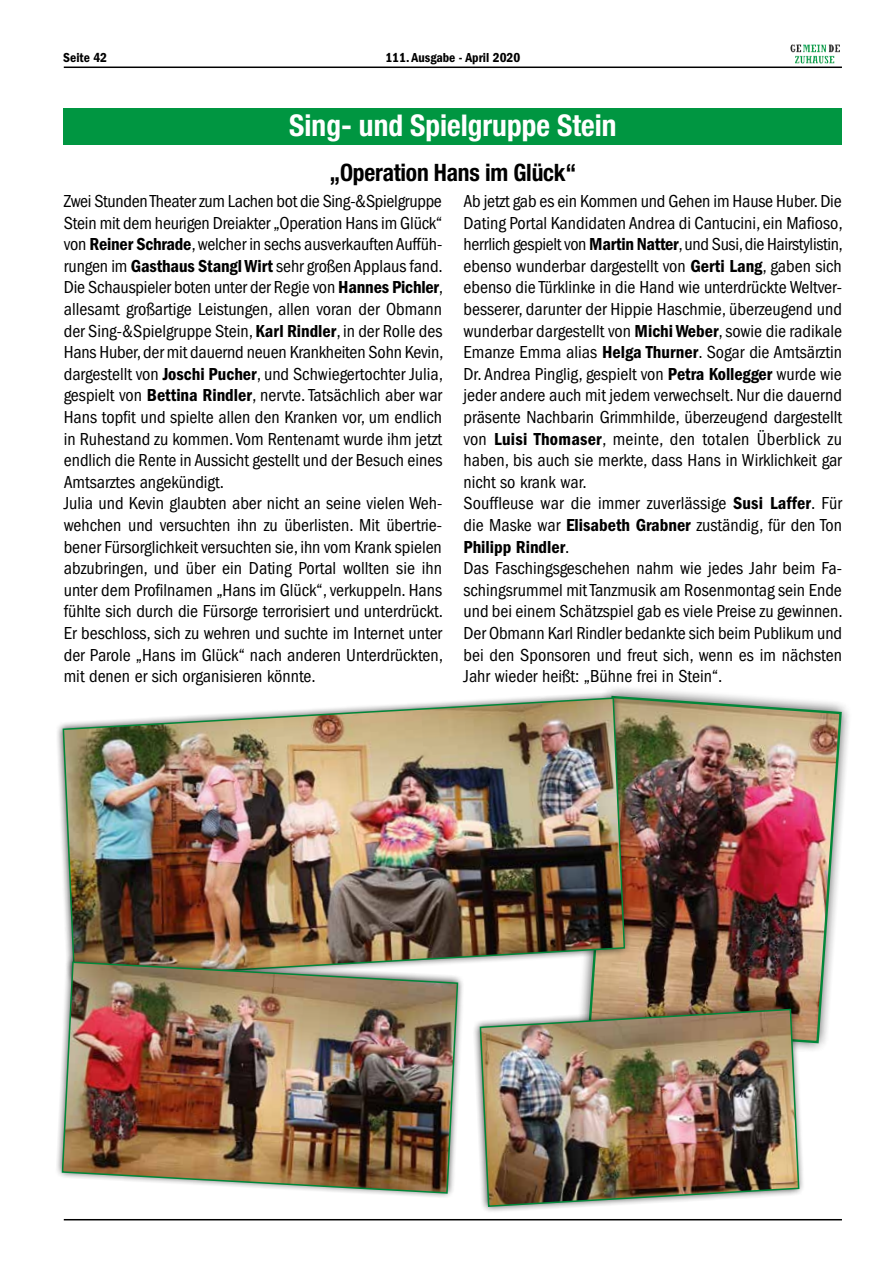
<style>
.page{position:relative;width:893px;height:1263px;background:#fff}
.page>*{position:absolute;margin:0;border:0;box-sizing:border-box;transform-origin:0 0}
.t1{font:700 condensed 30px "Helvetica Neue LT Std";color:#fff}
.t2{font:700 condensed 24px "Helvetica Neue LT Std";letter-spacing:-.01em;color:#000}
.t3{font:condensed 18px/21.6px "ITC Franklin Gothic Std";color:#000}
.t4{font:18px "ITC Franklin Gothic Std Dm Cd";color:#000}
.t5{font:13.5px "ITC Franklin Gothic Std Dm Cd";color:#000}
.s1{font-family:"ITC Franklin Gothic Std Dm Cd";font-stretch:normal}
.s2{font-family:"ITC Franklin Gothic Std";font-stretch:condensed}
</style>
<div class="page">
<hr style="left:64px;top:67px;width:778px;height:1px;background:#000">
<hr style="left:64px;top:1219px;width:778px;height:1px;background:#000">
<img style="left:790px;top:44px;width:50px;height:19px">
<div style="left:64px;top:108px;width:778px;height:36px;background:#009641"></div>
<svg style="left:581px;top:688px;width:268px;height:362px"></svg>
<img style="left:587px;top:694px;width:256px;height:350px">
<svg style="left:57px;top:689px;width:578px;height:299px"></svg>
<img style="left:62px;top:697px;width:564px;height:283px">
<svg style="left:474px;top:1000px;width:334px;height:212px"></svg>
<img style="left:479px;top:1008px;width:321px;height:200px">
<img style="left:57px;top:953px;width:410px;height:244px">
<img style="left:61px;top:961px;width:398px;height:233px">
<p class="t5" style="left:63px;top:50px;width:45px">Seite 42</p>
<p class="t5" style="left:385px;top:50px;width:136px">111. Ausgabe - April 2020</p>
<h1 class="t1" style="left:289px;top:107px;width:329px">Sing- und Spielgruppe Stein</h1>
<h2 class="t2" style="left:329px;top:158px;width:248px">„Operation Hans im Glück“</h2>
<p class="t3" style="left:64px;top:190px;width:381px">Zwei Stunden Theater zum Lachen bot die Sing-&amp;Spielgruppe Stein mit dem heurigen Dreiakter „Operation Hans im Glück“ von <span class="s1">Reiner Schrade</span>, welcher in sechs ausverkauften Auffüh&shy;rungen im <span class="s1">Gasthaus Stangl Wirt</span> sehr großen Applaus fand.<br>Die Schauspieler boten unter der Regie von <span class="s1">Hannes Pichler</span>, allesamt großartige Leistungen, allen voran der Obmann der Sing-&amp;Spielgruppe Stein, <span class="s1">Karl Rindler</span>, in der Rolle des Hans Huber, der mit dauernd neuen Krankheiten Sohn Kevin, dargestellt von <span class="s1">Joschi Pucher</span>, und Schwiegertochter Julia, gespielt von <span class="s1">Bettina Rindler</span>, nervte. Tatsächlich aber war Hans topfit und spielte allen den Kranken vor, um endlich in Ruhestand zu kommen. Vom Rentenamt wurde ihm jetzt endlich die Rente in Aussicht gestellt und der Besuch eines Amtsarztes angekündigt.<br>Julia und Kevin glaubten aber nicht an seine vielen Weh&shy;wehchen und versuchten ihn zu überlisten. Mit übertrie&shy;bener Fürsorglichkeit versuchten sie, ihn vom Krank spielen abzubringen, und über ein Dating Portal wollten sie ihn unter dem Profilnamen „Hans im Glück“, verkuppeln. Hans fühlte sich durch die Fürsorge terrorisiert und unterdrückt.<br>Er beschloss, sich zu wehren und suchte im Internet unter der Parole „Hans im Glück“ nach anderen Unterdrückten, mit denen er sich organisieren könnte.</p>
<p class="t3" style="left:463px;top:190px;width:381px">Ab jetzt gab es ein Kommen und Gehen im Hause Huber. Die Dating Portal Kandidaten Andrea di Cantucini, ein Mafioso, herrlich gespielt von <span class="s1">Martin Natter</span>, und Susi, die Hairstylistin, ebenso wunderbar dargestellt von <span class="s1">Gerti Lang</span>, gaben sich ebenso die Türklinke in die Hand wie unterdrückte Weltver&shy;besserer, darunter der Hippie Haschmie, überzeugend und wunderbar dargestellt von <span class="s1">Michi Weber</span>, sowie die radikale Emanze Emma alias <span class="s1">Helga Thurner</span>. Sogar die Amtsärztin Dr. Andrea Pinglig, gespielt von <span class="s1">Petra Kollegger</span> wurde wie jeder andere auch mit jedem verwechselt. Nur die dauernd präsente Nachbarin Grimmhilde, überzeugend dargestellt von <span class="s1">Luisi Thomaser</span>, meinte, den totalen Überblick zu haben, bis auch sie merkte, dass Hans in Wirklichkeit gar nicht so krank war.<br>Souffleuse war die immer zuverlässige <span class="s1">Susi Laffer</span>. Für die Maske war <span class="s1">Elisabeth Grabner</span> zuständig, für den Ton</p>
<p class="t4" style="left:463px;top:536px;width:108px">Philipp Rindler<span class="s2">.</span></p>
<p class="t3" style="left:463px;top:558px;width:381px;text-align:justify">Das Faschingsgeschehen nahm wie jedes Jahr beim Fa&shy;schingsrummel mit Tanzmusik am Rosenmontag sein Ende und bei einem Schätzspiel gab es viele Preise zu gewinnen.<br>Der Obmann Karl Rindler bedankte sich beim Publikum und bei den Sponsoren und freut sich, wenn es im nächsten Jahr wieder heißt: „Bühne frei in Stein“.</p>
</div>
